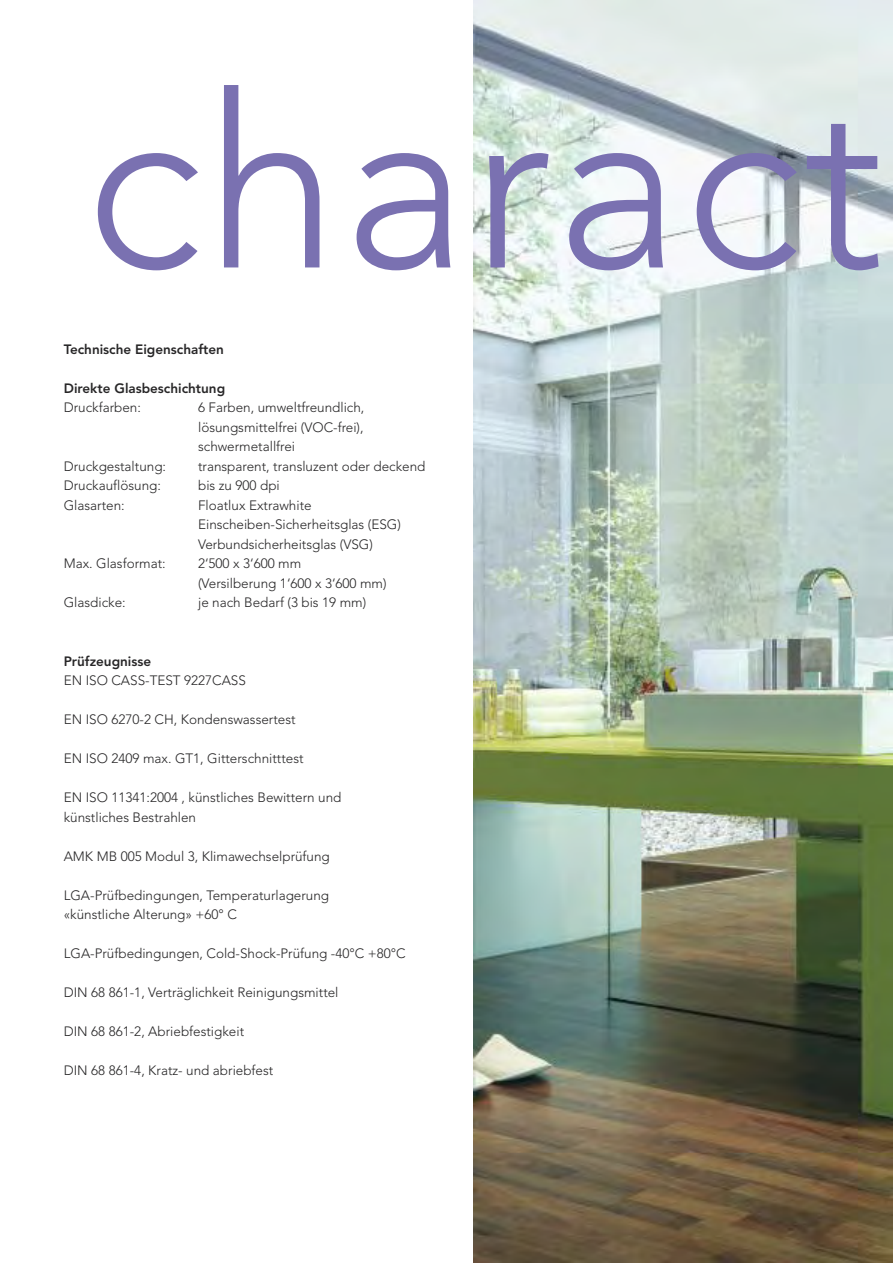
<style>
.page{position:relative;width:893px;height:1263px;background:#fff}
.page>*{position:absolute;margin:0;border:0;box-sizing:border-box;transform-origin:0 0}
.t1{font:300 241.2px "Avenir";letter-spacing:.015em;color:#7a71b1}
.t2{font:300 13.5px/19.5px "Avenir";color:#272627}
.t3{font:800 13.5px "Avenir";color:#272627}
</style>
<div class="page">
<img style="left:473px;top:0;width:420px;height:1263px">
<h1 class="t1" style="left:85px;top:85px;width:800px">charact</h1>
<p class="t3" style="left:64px;top:344px;width:162px">Technische Eigenschaften</p>
<p class="t3" style="left:64px;top:383px;width:163px">Direkte Glasbeschichtung</p>
<p class="t2" style="left:64px;top:399px;width:79px">Druckfarben:</p>
<p class="t2" style="left:198px;top:399px;width:168px;text-align:justify">6 Farben, umweltfreundlich, lösungsmittelfrei (VOC-frei), schwermetallfrei</p>
<p class="t2" style="left:64px;top:457px;width:104px">Druckgestaltung:</p>
<p class="t2" style="left:198px;top:457px;width:229px">transparent, transluzent oder deckend</p>
<p class="t2" style="left:64px;top:477px;width:99px">Druckauflösung:</p>
<p class="t2" style="left:198px;top:477px;width:83px">bis zu 900 dpi</p>
<p class="t2" style="left:64px;top:496px;width:62px">Glasarten:</p>
<p class="t2" style="left:198px;top:496px;width:204px">Floatlux Extrawhite<br>Einscheiben-Sicherheitsglas (ESG)<br>Verbundsicherheitsglas (VSG)</p>
<p class="t2" style="left:64px;top:555px;width:103px">Max. Glasformat:</p>
<p class="t2" style="left:198px;top:555px;width:190px">2‘500 x 3‘600 mm<br>(Versilberung 1‘600 x 3‘600 mm)</p>
<p class="t2" style="left:64px;top:594px;width:63px">Glasdicke:</p>
<p class="t2" style="left:198px;top:594px;width:170px">je nach Bedarf (3 bis 19 mm)</p>
<p class="t3" style="left:64px;top:655px;width:89px">Prüfzeugnisse</p>
<p class="t2" style="left:64px;top:672px;width:184px">EN ISO CASS-TEST 9227CASS</p>
<p class="t2" style="left:64px;top:711px;width:233px">EN ISO 6270-2 CH, Kondenswassertest</p>
<p class="t2" style="left:64px;top:750px;width:241px">EN ISO 2409 max. GT1, Gitterschnitttest</p>
<p class="t2" style="left:64px;top:789px;width:279px">EN ISO 11341:2004 , künstliches Bewittern und künstliches Bestrahlen</p>
<p class="t2" style="left:64px;top:847px;width:268px">AMK MB 005 Modul 3, Klimawechselprüfung</p>
<p class="t2" style="left:64px;top:886px;width:267px">LGA-Prüfbedingungen, Temperaturlagerung «künstliche Alterung» +60° C</p>
<p class="t2" style="left:64px;top:945px;width:343px">LGA-Prüfbedingungen, Cold-Shock-Prüfung -40°C +80°C</p>
<p class="t2" style="left:64px;top:984px;width:276px">DIN 68 861-1, Verträglichkeit Reinigungsmittel</p>
<p class="t2" style="left:64px;top:1023px;width:182px">DIN 68 861-2, Abriebfestigkeit</p>
<p class="t2" style="left:64px;top:1062px;width:211px">DIN 68 861-4, Kratz- und abriebfest</p>
</div>
